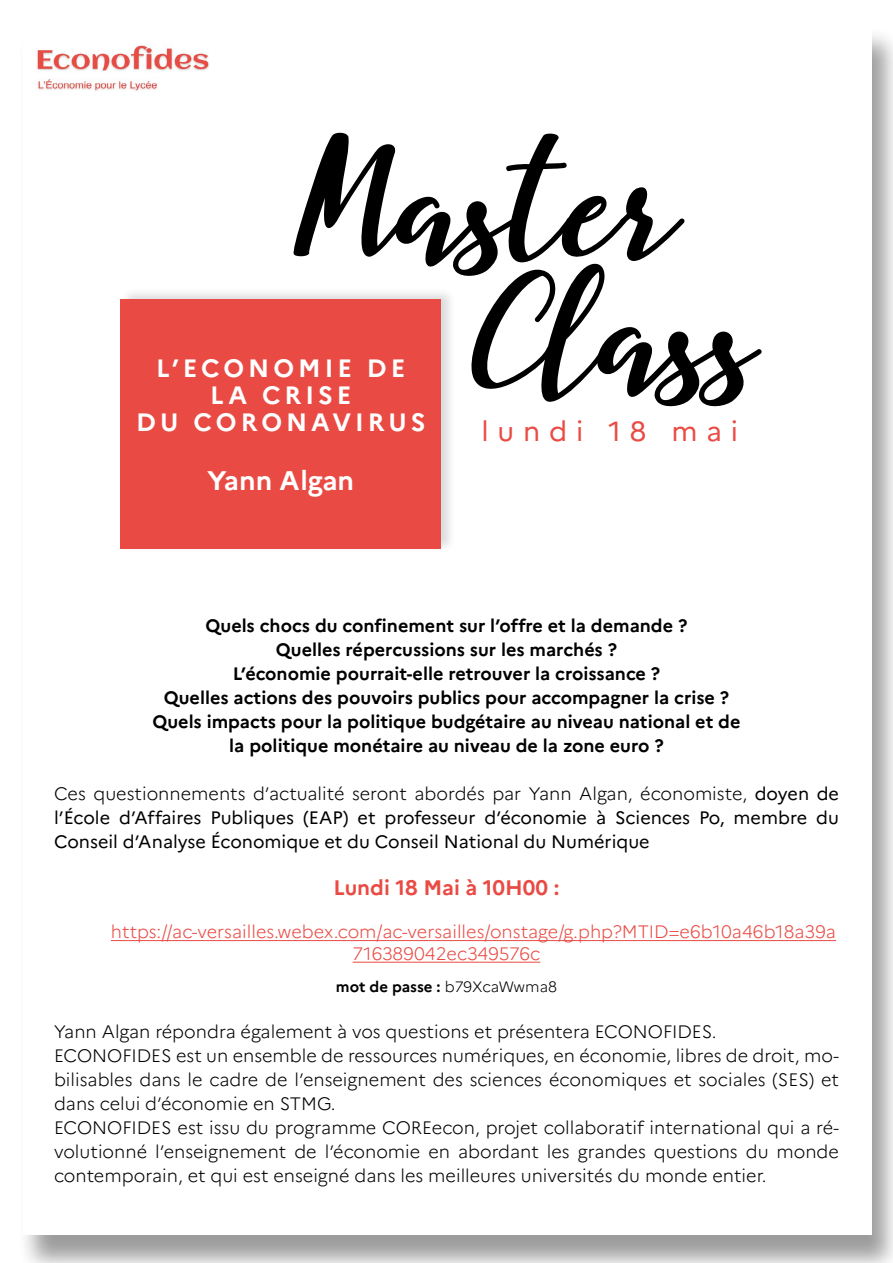
<style>
.page{position:relative;width:893px;height:1263px;background:#fff}
.page>*{position:absolute;margin:0;border:0;box-sizing:border-box;transform-origin:0 0}
.t1{font:173.1px/130.4px "Corolla";color:#000}
.t2{font:27.6px "Marianne";letter-spacing:.32em;color:#e94b44}
.t3{font:700 26.85px "Marianne";color:#fff}
.t4{font:700 25.05px/27px "Marianne";letter-spacing:.16em;color:#fff;text-align:center}
.t5{font:700 21px "Marianne";color:#e94b44}
.t6{font:300 18px/24px "Marianne";color:#000}
.t7{font:700 18px/24px "Marianne";color:#000;text-align:center}
.t8{font:18px/24px "Marianne";color:#000;text-align:justify}
.t9{font:300 18px/21.6px "Marianne";color:#e94b44}
.t10{font:700 15px "Marianne";color:#000}
.s1{font-weight:300}
</style>
<div class="page">
<div style="left:17px;top:27px;width:876px;height:1236px;background:#000;opacity:.39"></div>
<div style="left:23px;top:23px;width:849px;height:1212px;background:#fff"></div>
<div style="left:120px;top:287px;width:336px;height:266px;background:#000;opacity:.14"></div>
<div style="left:121px;top:299px;width:320px;height:250px;background:#e94b44"></div>
<hr style="left:111px;top:940px;width:725px;height:1px;background:#e94b44">
<hr style="left:353px;top:962px;width:187px;height:1px;background:#e94b44">
<img style="left:37px;top:45px;width:172px;height:46px">
<h1 class="t1" style="left:474px;top:147px;width:285px;text-indent:-178px">Master<br>Class</h1>
<h2 class="t2" style="left:481px;top:415px;width:258px">lundi 18 mai</h2>
<h3 class="t4" style="left:136px;top:355px;width:291px">L’ECONOMIE DE<br>LA CRISE<br>DU CORONAVIRUS</h3>
<h3 class="t3" style="left:207px;top:464px;width:148px">Yann Algan</h3>
<p class="t7" style="left:153px;top:614px;width:589px">Quels chocs du confinement sur l’offre et la demande ?<br>Quelles répercussions sur les marchés ?<br>L’économie pourrait-elle retrouver la croissance ?<br>Quelles actions des pouvoirs publics pour accompagner la crise ?<br>Quels impacts pour la politique budgétaire au niveau national et de la politique monétaire au niveau de la zone euro ?</p>
<p class="t8" style="left:54px;top:782px;width:786px"><span class="s1">Ces questionnements d’actualité seront abordés par Yann Algan, économiste,</span> doyen de l’École d’Affaires Publiques (EAP) et professeur d’économie à Sciences Po, membre du Conseil d’Analyse Économique et du Conseil National du Numérique</p>
<p class="t5" style="left:333px;top:875px;width:228px">Lundi 18 Mai à 10H00 :</p>
<p class="t9" style="left:353px;top:921px;width:485px;text-indent:-242px">https://ac-versailles.webex.com/ac-versailles/onstage/g.php?MTID=e6b10a46b18a39a<br>716389042ec349576c</p>
<p class="t10" style="left:336px;top:977px;width:223px">mot de passe : <span class="s1">b79XcaWwma8</span></p>
<p class="t6" style="left:54px;top:1019px;width:786px">Yann Algan répondra également à vos questions et présentera ECONOFIDES.<br>ECONOFIDES est un ensemble de ressources numériques, en économie, libres de droit, mo&shy;bilisables dans le cadre de l’enseignement des sciences économiques et sociales (SES) et dans celui d’économie en STMG.<br>ECONOFIDES est issu du programme COREecon, projet collaboratif international qui a ré&shy;volutionné l’enseignement de l’économie en abordant les grandes questions du monde contemporain, et qui est enseigné dans les meilleures universités du monde entier.</p>
</div>
